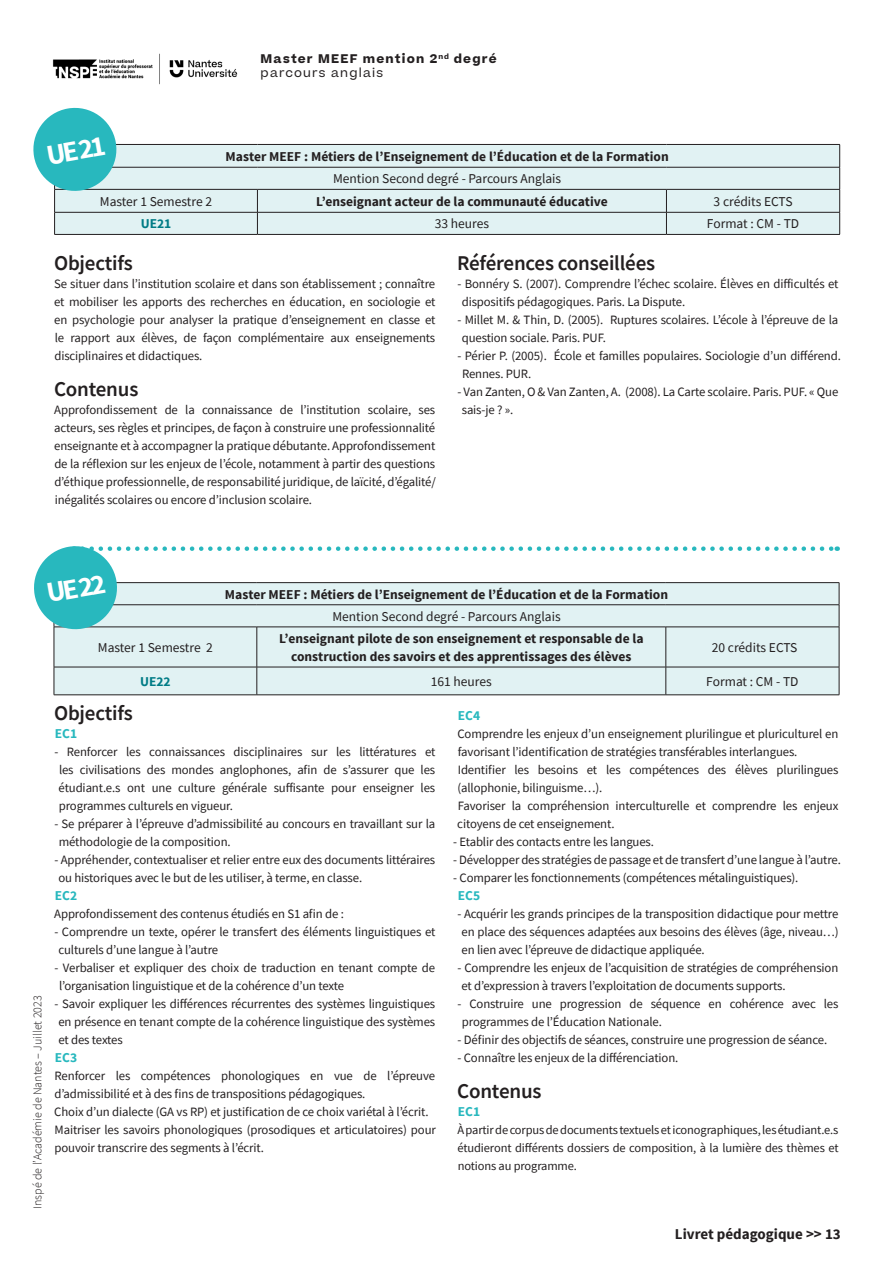
<style>
.page{position:relative;width:893px;height:1263px;background:#fff}
.page>*{position:absolute;margin:0;border:0;box-sizing:border-box;transform-origin:0 0}
.t1{font:700 28.5px "Source Sans Pro";color:#fff}
.t2{font:600 21px "Source Sans Pro";letter-spacing:-.01em;color:#231f20}
.t3{font:700 15px "Source Sans Pro";color:#231f20}
.t4{font:700 13.5px/18px "Source Sans Pro";color:#231f20;text-align:center}
.t5{font:13.5px "Source Sans Pro";color:#231f20}
.t6{font:700 13.5px "Source Sans Pro";color:#28b8be}
.t7{font:700 13.5px "Source Sans Pro";letter-spacing:-.005em;color:#007c86}
.t8{font:12.75px/18px "Source Sans Pro";letter-spacing:-.01em;color:#231f20}
.t9{font:12.45px/18px "Source Sans Pro";letter-spacing:-.01em;color:#231f20;text-align:justify}
.t10{font:300 12px "Source Sans Pro";color:#231f20}
.t11{font:700 12px "Beatrice";letter-spacing:.1em;color:#231f20}
.t12{font:12px "Beatrice";letter-spacing:.1em;color:#231f20}
</style>
<div class="page">
<img style="left:52px;top:53px;width:186px;height:32px">
<div style="left:120px;top:145px;width:719px;height:89px;background:#e1f2f3"></div>
<hr style="left:54px;top:144px;width:203px;height:1px;background:#231f20">
<hr style="left:257px;top:144px;width:409px;height:1px;background:#231f20">
<hr style="left:666px;top:144px;width:174px;height:1px;background:#231f20">
<hr style="left:54px;top:167px;width:203px;height:1px;background:#231f20">
<hr style="left:257px;top:167px;width:409px;height:1px;background:#231f20">
<hr style="left:666px;top:167px;width:174px;height:1px;background:#231f20">
<hr style="left:54px;top:189px;width:203px;height:1px;background:#231f20">
<hr style="left:257px;top:189px;width:409px;height:1px;background:#231f20">
<hr style="left:666px;top:189px;width:174px;height:1px;background:#231f20">
<hr style="left:54px;top:212px;width:203px;height:1px;background:#231f20">
<hr style="left:257px;top:212px;width:409px;height:1px;background:#231f20">
<svg style="left:257px;top:190px;width:1px;height:44px"></svg>
<hr style="left:666px;top:212px;width:174px;height:1px;background:#231f20">
<svg style="left:666px;top:190px;width:1px;height:44px"></svg>
<svg style="left:839px;top:145px;width:1px;height:89px"></svg>
<hr style="left:54px;top:234px;width:203px;height:1px;background:#231f20">
<hr style="left:257px;top:234px;width:409px;height:1px;background:#231f20">
<hr style="left:666px;top:234px;width:174px;height:1px;background:#231f20">
<svg style="left:33px;top:107px;width:87px;height:127px"></svg>
<div style="left:55px;top:632px;width:784px;height:62px;background:#e1f2f3"></div>
<hr style="left:54px;top:627px;width:1px;height:40px;background:#231f20">
<hr style="left:257px;top:627px;width:1px;height:40px;background:#231f20">
<hr style="left:666px;top:627px;width:1px;height:40px;background:#231f20">
<hr style="left:839px;top:627px;width:1px;height:40px;background:#231f20">
<hr style="left:54px;top:667px;width:203px;height:1px;background:#231f20">
<svg style="left:54px;top:667px;width:1px;height:27px"></svg>
<hr style="left:257px;top:667px;width:409px;height:1px;background:#231f20">
<svg style="left:257px;top:667px;width:1px;height:27px"></svg>
<hr style="left:666px;top:667px;width:173px;height:1px;background:#231f20">
<svg style="left:666px;top:667px;width:1px;height:27px"></svg>
<svg style="left:839px;top:667px;width:1px;height:28px"></svg>
<hr style="left:54px;top:694px;width:203px;height:1px;background:#231f20">
<hr style="left:257px;top:694px;width:409px;height:1px;background:#231f20">
<hr style="left:666px;top:694px;width:173px;height:1px;background:#231f20">
<svg style="left:34px;top:546px;width:806px;height:86px"></svg>
<p class="t1" style="left:44px;top:138px;width:61px;rotate:-10deg">UE 21</p>
<p class="t11" style="left:261px;top:50px;width:237px">Master MEEF mention 2<sup>nd</sup> degré</p>
<p class="t12" style="left:261px;top:65px;width:124px">parcours anglais</p>
<p class="t4" style="left:226px;top:148px;width:445px">Master MEEF : Métiers de l’Enseignement de l’Éducation et de la Formation</p>
<p class="t5" style="left:333px;top:170px;width:230px">Mention Second degré - Parcours Anglais</p>
<p class="t5" style="left:100px;top:193px;width:114px">Master 1 Semestre 2</p>
<p class="t4" style="left:316px;top:193px;width:293px">L’enseignant acteur de la communauté éducative</p>
<p class="t5" style="left:714px;top:193px;width:80px">3 crédits ECTS</p>
<p class="t7" style="left:141px;top:215px;width:32px">UE21</p>
<p class="t5" style="left:435px;top:215px;width:56px">33 heures</p>
<p class="t5" style="left:707px;top:215px;width:94px">Format : CM - TD</p>
<p class="t2" style="left:54px;top:249px;width:80px">Objectifs</p>
<p class="t8" style="left:54px;top:275px;width:383px;text-align:justify">Se situer dans l’institution scolaire et dans son établissement ; connaître et mobiliser les apports des recherches en éducation, en sociologie et en psychologie pour analyser la pratique d’enseignement en classe et le rapport aux élèves, de façon complémentaire aux enseignements disciplinaires et didactiques.</p>
<p class="t2" style="left:54px;top:375px;width:86px">Contenus</p>
<p class="t8" style="left:54px;top:401px;width:383px;text-align:justify">Approfondissement de la connaissance de l’institution scolaire, ses acteurs, ses règles et principes, de façon à construire une professionnalité enseignante et à accompagner la pratique débutante. Approfondissement de la réflexion sur les enjeux de l’école, notamment à partir des questions d’éthique professionnelle, de responsabilité juridique, de laïcité, d’égalité/ inégalités scolaires ou encore d’inclusion scolaire.</p>
<p class="t2" style="left:457px;top:249px;width:200px">Références conseillées</p>
<p class="t8" style="left:462px;top:275px;width:378px;text-indent:-4px">- Bonnéry S. (2007). Comprendre l’échec scolaire. Élèves en difficultés et dispositifs pédagogiques. Paris. La Dispute.</p>
<p class="t8" style="left:462px;top:311px;width:378px;text-indent:-4px">- Millet M. &amp; Thin, D. (2005). Ruptures scolaires. L’école à l’épreuve de la question sociale. Paris. PUF.</p>
<p class="t8" style="left:462px;top:347px;width:380px;text-indent:-5px">- Périer P. (2005). École et familles populaires. Sociologie d’un différend.<br>Rennes. PUR.</p>
<p class="t8" style="left:462px;top:383px;width:378px;text-indent:-4px">- Van Zanten, O &amp; Van Zanten, A. (2008). La Carte scolaire. Paris. PUF. « Que sais-je ? ».</p>
<p class="t1" style="left:44px;top:575px;width:61px;rotate:-10deg">UE 22</p>
<p class="t4" style="left:225px;top:586px;width:445px">Master MEEF : Métiers de l’Enseignement de l’Éducation et de la Formation</p>
<p class="t5" style="left:332px;top:608px;width:230px">Mention Second degré - Parcours Anglais</p>
<p class="t10" style="left:30px;top:1209px;width:215px;rotate:-90deg">Inspé de l’Académie de Nantes – Juillet 2023</p>
<p class="t5" style="left:98px;top:639px;width:116px">Master 1 Semestre 2</p>
<p class="t4" style="left:279px;top:630px;width:366px">L’enseignant pilote de son enseignement et responsable de la construction des savoirs et des apprentissages des élèves</p>
<p class="t5" style="left:712px;top:639px;width:87px">20 crédits ECTS</p>
<p class="t7" style="left:140px;top:673px;width:32px">UE22</p>
<p class="t5" style="left:431px;top:673px;width:63px">161 heures</p>
<p class="t5" style="left:706px;top:673px;width:94px">Format : CM - TD</p>
<p class="t2" style="left:54px;top:699px;width:80px">Objectifs</p>
<p class="t6" style="left:55px;top:725px;width:24px">EC1</p>
<p class="t8" style="left:59px;top:743px;width:378px;text-align:justify;text-indent:-4px">- Renforcer les connaissances disciplinaires sur les littératures et les civilisations des mondes anglophones, afin de s’assurer que les étudiant.e.s ont une culture générale suffisante pour enseigner les programmes culturels en vigueur.</p>
<p class="t8" style="left:59px;top:815px;width:378px;text-indent:-4px">- Se préparer à l’épreuve d’admissibilité au concours en travaillant sur la méthodologie de la composition.</p>
<p class="t8" style="left:58px;top:851px;width:378px;text-indent:-4px">- Appréhender, contextualiser et relier entre eux des documents littéraires ou historiques avec le but de les utiliser, à terme, en classe.</p>
<p class="t6" style="left:55px;top:887px;width:24px">EC2</p>
<p class="t8" style="left:54px;top:905px;width:291px">Approfondissement des contenus étudiés en S1 afin de :</p>
<p class="t8" style="left:58px;top:923px;width:378px;text-indent:-4px">- Comprendre un texte, opérer le transfert des éléments linguistiques et culturels d’une langue à l’autre</p>
<p class="t8" style="left:59px;top:959px;width:378px;text-indent:-5px">- Verbaliser et expliquer des choix de traduction en tenant compte de l’organisation linguistique et de la cohérence d’un texte</p>
<p class="t8" style="left:58px;top:995px;width:378px;text-align:justify;text-indent:-4px">- Savoir expliquer les différences récurrentes des systèmes linguistiques en présence en tenant compte de la cohérence linguistique des systèmes et des textes</p>
<p class="t6" style="left:55px;top:1049px;width:24px">EC3</p>
<p class="t8" style="left:54px;top:1067px;width:382px">Renforcer les compétences phonologiques en vue de l’épreuve d’admissibilité et à des fins de transpositions pédagogiques.</p>
<p class="t8" style="left:54px;top:1103px;width:376px">Choix d’un dialecte (GA vs RP) et justification de ce choix variétal à l’écrit.</p>
<p class="t8" style="left:55px;top:1121px;width:383px">Maitriser les savoirs phonologiques (prosodiques et articulatoires) pour pouvoir transcrire des segments à l’écrit.</p>
<p class="t6" style="left:458px;top:707px;width:24px">EC4</p>
<p class="t8" style="left:457px;top:725px;width:382px">Comprendre les enjeux d’un enseignement plurilingue et pluriculturel en favorisant l’identification de stratégies transférables interlangues.</p>
<p class="t8" style="left:457px;top:761px;width:382px">Identifier les besoins et les compétences des élèves plurilingues (allophonie, bilinguisme…).</p>
<p class="t8" style="left:457px;top:797px;width:383px">Favoriser la compréhension interculturelle et comprendre les enjeux citoyens de cet enseignement.</p>
<p class="t8" style="left:453px;top:833px;width:202px">- Etablir des contacts entre les langues.</p>
<p class="t8" style="left:453px;top:851px;width:389px">- Développer des stratégies de passage et de transfert d’une langue à l’autre.</p>
<p class="t8" style="left:453px;top:869px;width:347px">- Comparer les fonctionnements (compétences métalinguistiques).</p>
<p class="t6" style="left:458px;top:887px;width:24px">EC5</p>
<p class="t8" style="left:462px;top:905px;width:379px;text-align:justify;text-indent:-4px">- Acquérir les grands principes de la transposition didactique pour mettre en place des séquences adaptées aux besoins des élèves (âge, niveau…) en lien avec l’épreuve de didactique appliquée.</p>
<p class="t8" style="left:462px;top:959px;width:378px;text-indent:-4px">- Comprendre les enjeux de l’acquisition de stratégies de compréhension et d’expression à travers l’exploitation de documents supports.</p>
<p class="t8" style="left:462px;top:995px;width:378px;text-indent:-4px">- Construire une progression de séquence en cohérence avec les programmes de l’Éducation Nationale.</p>
<p class="t8" style="left:457px;top:1031px;width:371px">- Définir des objectifs de séances, construire une progression de séance.</p>
<p class="t8" style="left:457px;top:1049px;width:222px">- Connaître les enjeux de la différenciation.</p>
<p class="t2" style="left:457px;top:1077px;width:86px">Contenus</p>
<p class="t6" style="left:458px;top:1103px;width:24px">EC1</p>
<p class="t9" style="left:457px;top:1121px;width:383px">À partir de corpus de documents textuels et iconographiques, les étudiant.e.s étudieront différents dossiers de composition, à la lumière des thèmes et notions au programme.</p>
<p class="t3" style="left:675px;top:1224px;width:167px">Livret pédagogique &gt;&gt; 13</p>
</div>
